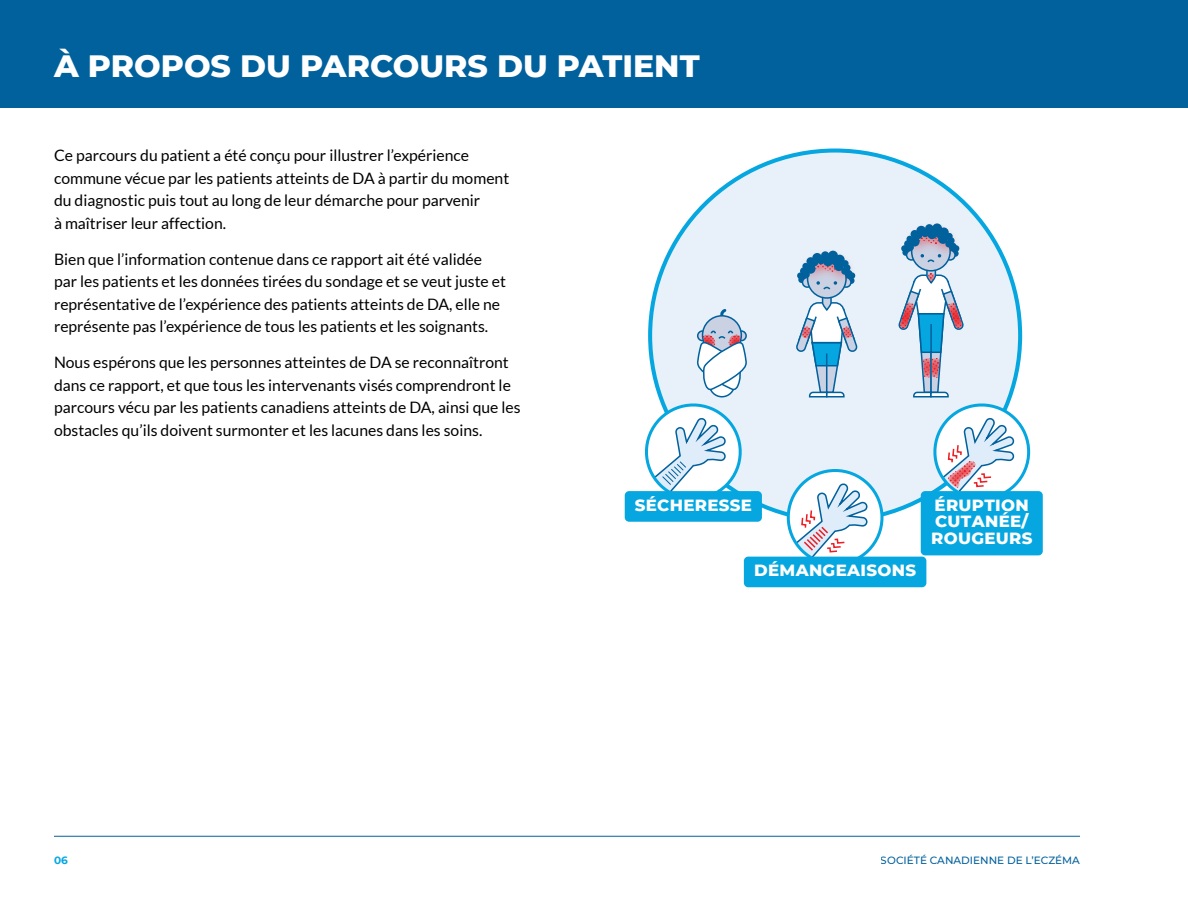
<style>
.page{position:relative;width:1188px;height:918px;background:#fff}
.page>*{position:absolute;margin:0;border:0;box-sizing:border-box;transform-origin:0 0}
.t1{font:800 31.5px "Montserrat";color:#fff}
.t2{font:800 16.5px/16.5px "Montserrat";letter-spacing:.02em;color:#fff}
.t3{font:15.75px/22.5px "Lato";color:#000}
.t4{font:500 10.5px "Montserrat";color:#00619d}
.t5{font:700 10.5px "Montserrat";color:#06a7e0}
</style>
<div class="page">
<div style="left:0;top:0;width:1188px;height:108px;background:#00619d"></div>
<div style="left:650px;top:151px;width:370px;height:370px;background:#e8f1fa;border-radius:50%"></div>
<svg style="left:784px;top:469px;width:107px;height:88px"></svg>
<svg style="left:720px;top:309px;width:8px;height:7px"></svg>
<div style="left:703px;top:316px;width:38px;height:39px;background:#cad1e3;border-radius:50%"></div>
<div style="left:702px;top:315px;width:40px;height:40px;border:2px solid #00619d;border-radius:50%"></div>
<div style="left:821px;top:251px;width:8px;height:9px;background:#00619d;border-radius:50%"></div>
<svg style="left:796px;top:259px;width:62px;height:139px"></svg>
<div style="left:823px;top:256px;width:10px;height:10px;background:#00619d;border-radius:50%"></div>
<div style="left:834px;top:261px;width:10px;height:10px;background:#00619d;border-radius:50%"></div>
<div style="left:835px;top:255px;width:10px;height:10px;background:#00619d;border-radius:50%"></div>
<div style="left:806px;top:264px;width:10px;height:10px;background:#00619d;border-radius:50%"></div>
<div style="left:812px;top:253px;width:10px;height:10px;background:#00619d;border-radius:50%"></div>
<div style="left:828px;top:251px;width:10px;height:10px;background:#00619d;border-radius:50%"></div>
<img style="left:840px;top:159px;width:152px;height:162px">
<div style="left:921px;top:230px;width:8px;height:7px;background:#00619d;border-radius:50%"></div>
<div style="left:936px;top:231px;width:6px;height:7px;background:#00619d;border-radius:50%"></div>
<div style="left:925px;top:224px;width:8px;height:8px;background:#00619d;border-radius:50%"></div>
<div style="left:911px;top:230px;width:8px;height:8px;background:#00619d;border-radius:50%"></div>
<div style="left:927px;top:229px;width:10px;height:10px;background:#00619d;border-radius:50%"></div>
<div style="left:939px;top:227px;width:10px;height:10px;background:#00619d;border-radius:50%"></div>
<div style="left:916px;top:226px;width:10px;height:10px;background:#00619d;border-radius:50%"></div>
<div style="left:932px;top:223px;width:10px;height:10px;background:#00619d;border-radius:50%"></div>
<svg style="left:898px;top:234px;width:133px;height:274px"></svg>
<div style="left:921px;top:491px;width:122px;height:64px;background:#06a7e0;border-radius:4px"></div>
<svg style="left:645px;top:330px;width:102px;height:161px"></svg>
<div style="left:625px;top:491px;width:137px;height:31px;background:#06a7e0;border-radius:4px"></div>
<div style="left:744px;top:557px;width:182px;height:30px;background:#06a7e0;border-radius:4px"></div>
<hr style="left:54px;top:836px;width:1026px;height:1px;background:#00619d">
<h1 class="t1" style="left:54px;top:42px;width:647px">À PROPOS DU PARCOURS DU PATIENT</h1>
<p class="t3" style="left:54px;top:144px;width:457px">Ce parcours du patient a été conçu pour illustrer l’expérience commune vécue par les patients atteints de DA à partir du moment du diagnostic puis tout au long de leur démarche pour parvenir<br>à maîtriser leur affection.</p>
<p class="t3" style="left:54px;top:248px;width:454px">Bien que l’information contenue dans ce rapport ait été validée par les patients et les données tirées du sondage et se veut juste et représentative de l’expérience des patients atteints de DA, elle ne représente pas l’expérience de tous les patients et les soignants.</p>
<p class="t3" style="left:54px;top:351px;width:468px">Nous espérons que les personnes atteintes de DA se reconnaîtront dans ce rapport, et que tous les intervenants visés comprendront le parcours vécu par les patients canadiens atteints de DA, ainsi que les obstacles qu’ils doivent surmonter et les lacunes dans les soins.</p>
<p class="t2" style="left:635px;top:496px;width:119px">SÉCHERESSE</p>
<p class="t2" style="left:754px;top:561px;width:164px">DÉMANGEAISONS</p>
<p class="t2" style="left:931px;top:496px;width:103px">ÉRUPTION<br>CUTANÉE/<br>ROUGEURS</p>
<p class="t5" style="left:54px;top:853px;width:15px">06</p>
<p class="t4" style="left:881px;top:853px;width:201px">SOCIÉTÉ CANADIENNE DE L’ECZÉMA</p>
</div>
